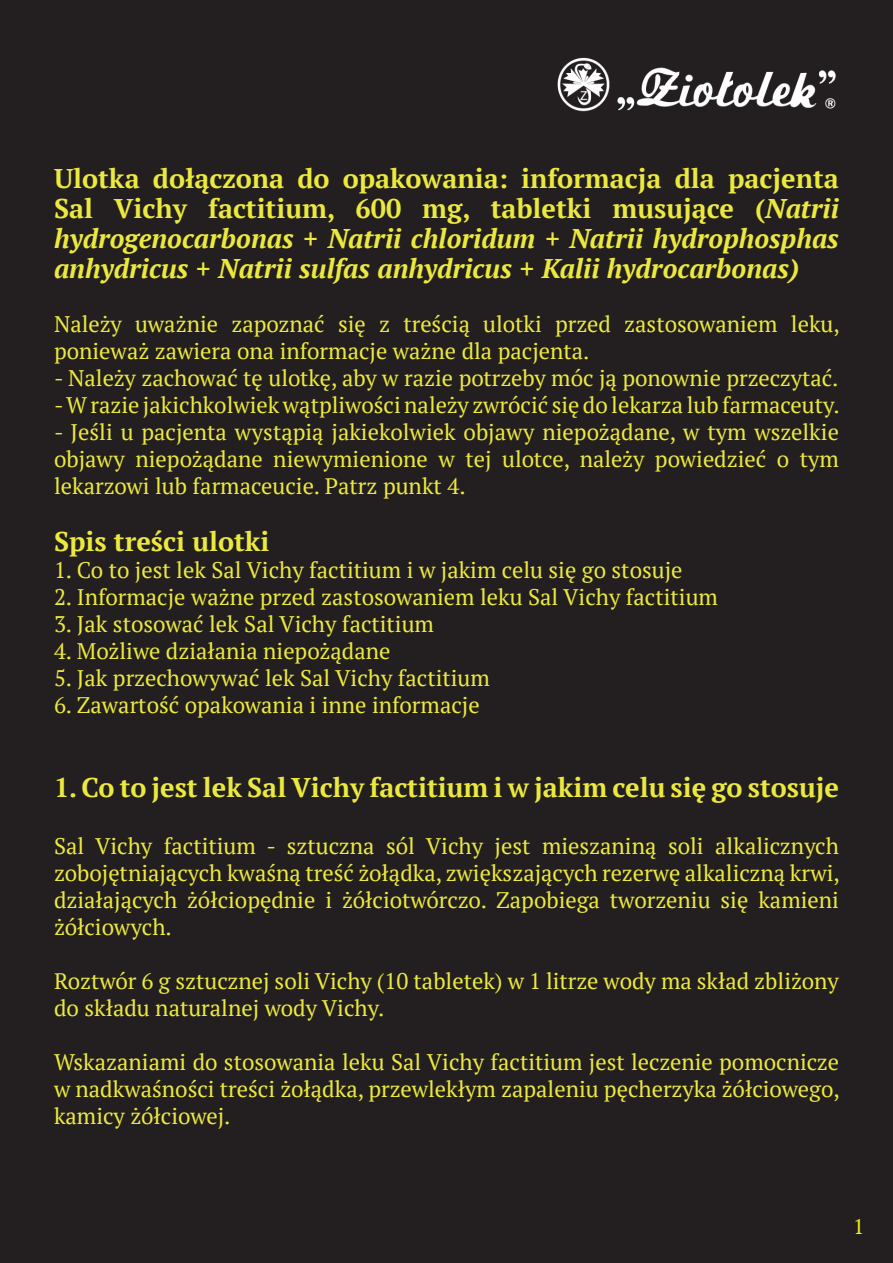
<style>
.page{position:relative;width:893px;height:1263px;background:#231f20}
.page>*{position:absolute;margin:0;border:0;box-sizing:border-box;transform-origin:0 0}
.Pogrubienie_powieksz{font:italic 700 27px/30px "PT Serif";color:#ece93e;text-align:justify}
.Pogrubienie_powieksz-2{font:700 27px "PT Serif";color:#ece93e}
.t1{font:22.5px/27px "PT Serif";color:#ece93e;text-align:justify}
.t2{font:21px "PT Serif";color:#f1ea13}
.s1{font-style:normal}
</style>
<div class="page">
<img style="left:557px;top:57px;width:279px;height:55px">
<p class="Pogrubienie_powieksz" style="left:54px;top:163px;width:786px"><span class="s1">Ulotka dołączona do opakowania: informacja dla pacjenta Sal Vichy factitium, 600 mg, tabletki musujące (</span>Natrii hydrogenocarbonas + Natrii chloridum + Natrii hydrophosphas anhydricus + Natrii sulfas anhydricus + Kalii hydrocarbonas)</p>
<p class="t1" style="left:54px;top:310px;width:787px">Należy uważnie zapoznać się z treścią ulotki przed zastosowaniem leku, ponieważ zawiera ona informacje ważne dla pacjenta.</p>
<p class="t1" style="left:54px;top:364px;width:786px">- Należy zachować tę ulotkę, aby w razie potrzeby móc ją ponownie przeczytać.</p>
<p class="t1" style="left:54px;top:391px;width:787px">- W razie jakichkolwiek wątpliwości należy zwrócić się do lekarza lub farmaceuty.</p>
<p class="t1" style="left:54px;top:418px;width:786px">- Jeśli u pacjenta wystąpią jakiekolwiek objawy niepożądane, w tym wszelkie objawy niepożądane niewymienione w tej ulotce, należy powiedzieć o tym lekarzowi lub farmaceucie. Patrz punkt 4.</p>
<p class="Pogrubienie_powieksz-2" style="left:54px;top:523px;width:217px">Spis treści ulotki</p>
<p class="t1" style="left:54px;top:556px;width:630px">1. Co to jest lek Sal Vichy factitium i w jakim celu się go stosuje</p>
<p class="t1" style="left:54px;top:583px;width:665px">2. Informacje ważne przed zastosowaniem leku Sal Vichy factitium</p>
<p class="t1" style="left:54px;top:610px;width:382px">3. Jak stosować lek Sal Vichy factitium</p>
<p class="t1" style="left:54px;top:637px;width:338px">4. Możliwe działania niepożądane</p>
<p class="t1" style="left:54px;top:664px;width:437px">5. Jak przechowywać lek Sal Vichy factitium</p>
<p class="t1" style="left:54px;top:691px;width:427px">6. Zawartość opakowania i inne informacje</p>
<p class="Pogrubienie_powieksz-2" style="left:54px;top:769px;width:786px">1. Co to jest lek Sal Vichy factitium i w jakim celu się go stosuje</p>
<p class="t1" style="left:54px;top:832px;width:787px">Sal Vichy factitium - sztuczna sól Vichy jest mieszaniną soli alkalicznych zobojętniających kwaśną treść żołądka, zwiększających rezerwę alkaliczną krwi, działających żółciopędnie i żółciotwórczo. Zapobiega tworzeniu się kamieni żółciowych.</p>
<p class="t1" style="left:54px;top:967px;width:786px">Roztwór 6 g sztucznej soli Vichy (10 tabletek) w 1 litrze wody ma skład zbliżony do składu naturalnej wody Vichy.</p>
<p class="t1" style="left:54px;top:1048px;width:787px">Wskazaniami do stosowania leku Sal Vichy factitium jest leczenie pomocnicze w nadkwaśności treści żołądka, przewlekłym zapaleniu pęcherzyka żółciowego, kamicy żółciowej.</p>
<p class="t2" style="left:853px;top:1213px;width:13px">1</p>
</div>
